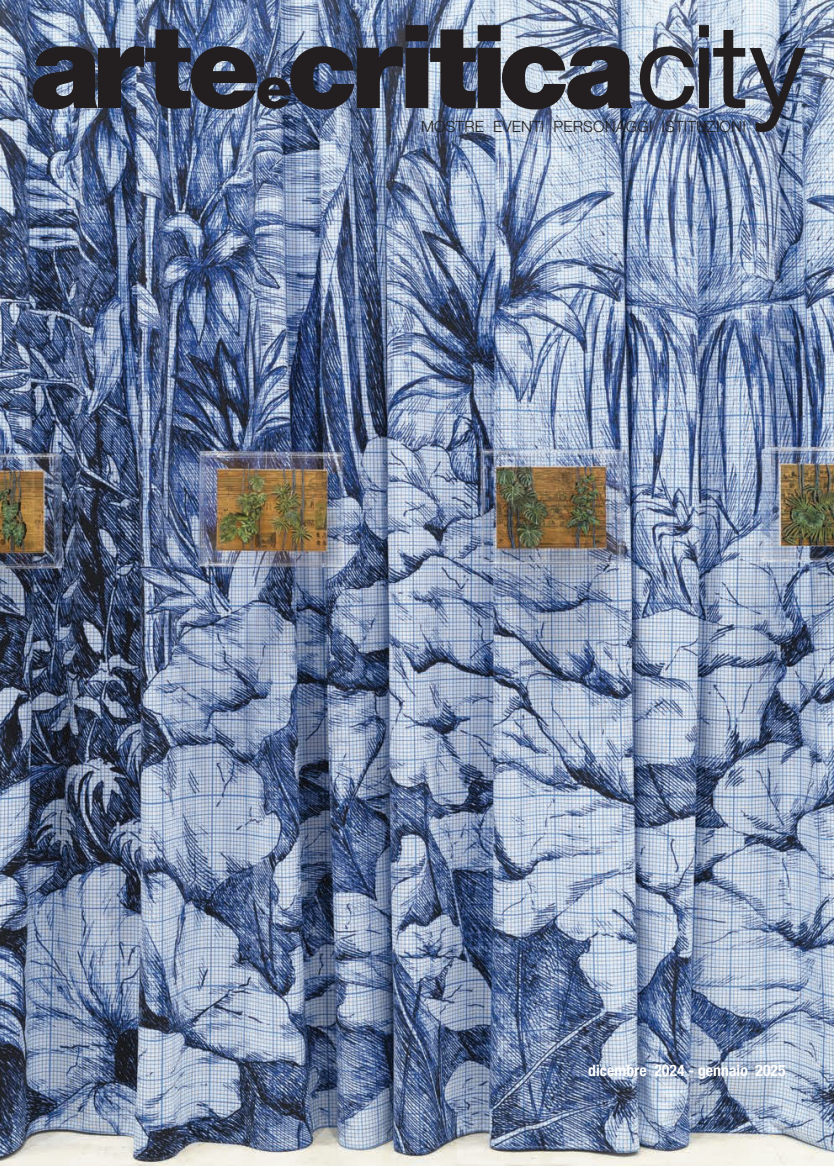
<style>
.page{position:relative;width:834px;height:1166px;background:#fff}
.page>*{position:absolute;margin:0;border:0;box-sizing:border-box;transform-origin:0 0}
.t1{font:900 116.2px "Helvetica Neue";letter-spacing:-.05em;color:#231f20}
.t2{font:700 condensed 15.75px "Helvetica Neue LT Std";color:#fff}
.t3{font:300 15.4px "Helvetica Neue";letter-spacing:.01em;color:#231f20}
.s1{font-size:58.1px}
.s2{font-weight:400}
</style>
<div class="page">
<img style="left:0;top:0;width:833px;height:1166px">
<h1 class="t1" style="left:30px;top:-3px;width:778px">arte<span class="s1">e</span>critica<span class="s2">city</span></h1>
<p class="t3" style="left:421px;top:117px;width:326px">MOSTRE EVENTI PERSONAGGI ISTITUZIONI</p>
<p class="t2" style="left:588px;top:1061px;width:199px">dicembre 2024 - gennaio 2025</p>
</div>
